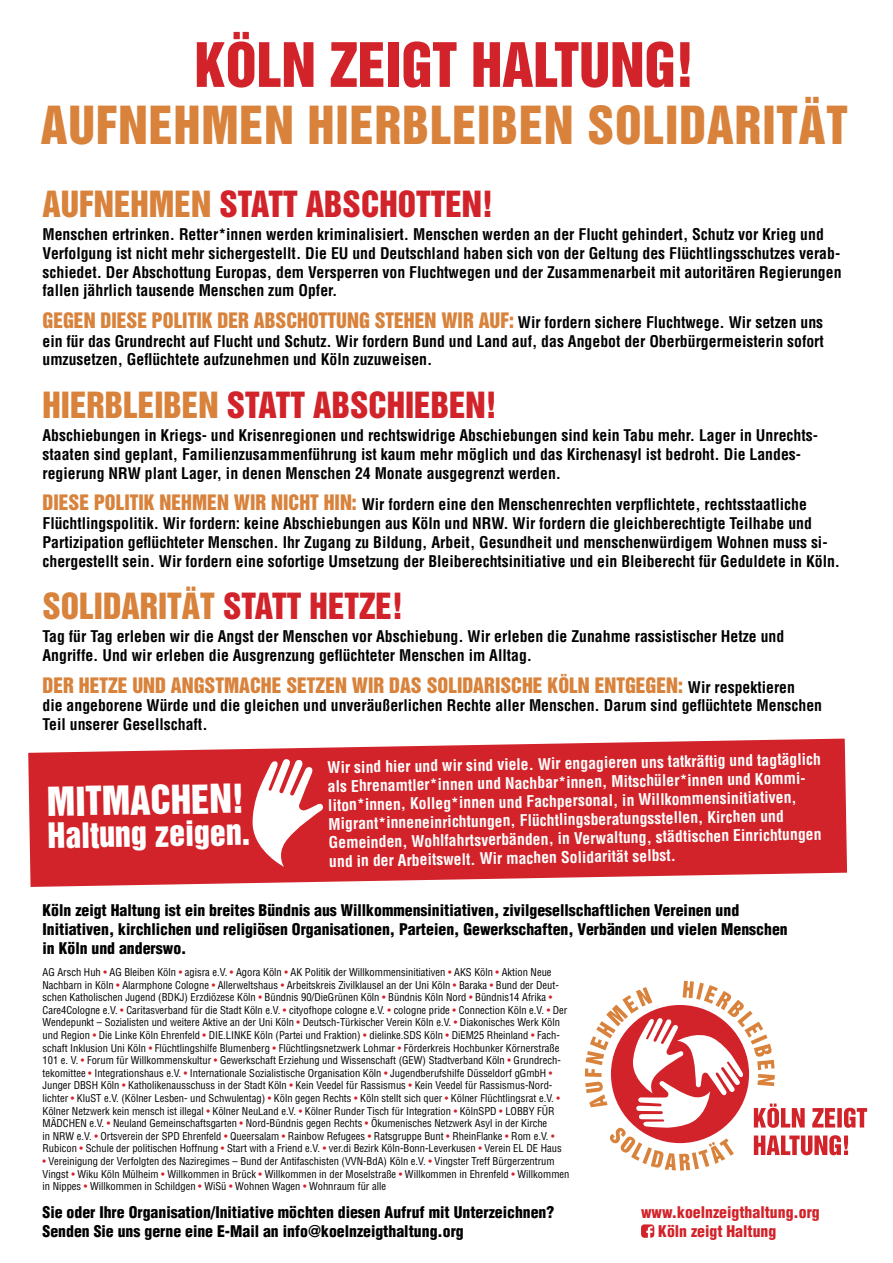
<style>
.page{position:relative;width:893px;height:1263px;background:#fff}
.page>*{position:absolute;margin:0;border:0;box-sizing:border-box;transform-origin:0 0}
.t1{font:55.95px "Helvetica Inserat";color:#d2232a}
.t2{font:48px "Helvetica Inserat";letter-spacing:.02em;color:#d8823b}
.t3{font:36.6px "Helvetica Inserat";color:#fff}
.t4{font:33px "Helvetica Inserat";color:#d2232a}
.t5{font:33px "Helvetica Inserat";color:#d8823b}
.t6{font:31.95px "Helvetica Inserat";color:#fff}
.t7{font:19.5px "Helvetica Inserat";color:#d8823b}
.t8{font:700 condensed 15.75px/18.8px "Helvetica";color:#000}
.t9{font:700 condensed 15.75px/18.8px "Helvetica";color:#fff}
.t10{font:900 condensed 15.75px/18.8px "Helvetica";color:#000}
.t11{font:900 condensed 15.75px/18.8px "Helvetica";color:#d2232a}
.t12{font:condensed 10.5px/12.6px "Helvetica";color:#000}
.s1{color:#d8823b}
.s2{font-family:"Helvetica";font-weight:700;font-stretch:condensed;font-size:15.75px;color:#000}
.s3{font-family:"Helvetica Inserat";font-weight:400;font-stretch:normal;font-size:19.5px;color:#d8823b}
.s4{color:#d2232a}
</style>
<div class="page">
<svg style="left:28px;top:738px;width:820px;height:149px;background:#d63b41"></svg>
<img style="left:641px;top:1224px;width:13px;height:14px">
<svg style="left:585px;top:981px;width:282px;height:190px"></svg>
<svg style="left:252px;top:758px;width:72px;height:109px"></svg>
<h1 class="t1" style="left:195px;top:31px;width:501px">KÖLN ZEIGT HALTUNG!</h1>
<h2 class="t2" style="left:41px;top:96px;width:808px">AUFNEHMEN HIERBLEIBEN SOLIDARITÄT</h2>
<h3 class="t4" style="left:43px;top:185px;width:452px"><span class="s1">AUFNEHMEN</span> STATT ABSCHOTTEN!</h3>
<p class="t8" style="left:43px;top:225px;width:800px">Menschen ertrinken. Retter*innen werden kriminalisiert. Menschen werden an der Flucht gehindert, Schutz vor Krieg und Verfolgung ist nicht mehr sichergestellt. Die EU und Deutschland haben sich von der Geltung des Flüchtlingsschutzes verab&shy;schiedet. Der Abschottung Europas, dem Versperren von Fluchtwegen und der Zusammenarbeit mit autoritären Regierungen fallen jährlich tausende Menschen zum Opfer.</p>
<h3 class="t7" style="left:43px;top:309px;width:782px">GEGEN DIESE POLITIK DER ABSCHOTTUNG STEHEN WIR AUF: <span class="s2">Wir fordern sichere Fluchtwege. Wir setzen uns</span></h3>
<h3 class="t8" style="left:43px;top:331px;width:783px">ein für das Grundrecht auf Flucht und Schutz. Wir fordern Bund und Land auf, das Angebot der Oberbürgermeisterin sofort umzusetzen, Geflüchtete aufzunehmen und Köln zuzuweisen.</h3>
<h3 class="t4" style="left:43px;top:386px;width:456px"><span class="s1">HIERBLEIBEN</span> STATT ABSCHIEBEN!</h3>
<p class="t8" style="left:43px;top:426px;width:777px">Abschiebungen in Kriegs- und Krisenregionen und rechtswidrige Abschiebungen sind kein Tabu mehr. Lager in Unrechts&shy;staaten sind geplant, Familienzusammenführung ist kaum mehr möglich und das Kirchenasyl ist bedroht. Die Landes&shy;regierung NRW plant Lager, in denen Menschen 24 Monate ausgegrenzt werden.</p>
<p class="t8" style="left:43px;top:495px;width:799px"><span class="s3">DIESE POLITIK NEHMEN WIR NICHT HIN:</span> Wir fordern eine den Menschenrechten verpflichtete, rechtsstaatliche Flüchtlingspolitik. Wir fordern: keine Abschiebungen aus Köln und NRW. Wir fordern die gleichberechtigte Teilhabe und Partizipation geflüchteter Menschen. Ihr Zugang zu Bildung, Arbeit, Gesundheit und menschenwürdigem Wohnen muss si&shy;chergestellt sein. Wir fordern eine sofortige Umsetzung der Bleiberechtsinitiative und ein Bleiberecht für Geduldete in Köln.</p>
<h3 class="t5" style="left:43px;top:587px;width:362px">SOLIDARITÄT <span class="s4">STATT HETZE!</span></h3>
<h3 class="t8" style="left:43px;top:627px;width:743px">Tag für Tag erleben wir die Angst der Menschen vor Abschiebung. Wir erleben die Zunahme rassistischer Hetze und<br>Angriffe. Und wir erleben die Ausgrenzung geflüchteter Menschen im Alltag.</h3>
<h3 class="t7" style="left:43px;top:673px;width:754px">DER HETZE UND ANGSTMACHE SETZEN WIR DAS SOLIDARISCHE KÖLN ENTGEGEN: <span class="s2">Wir respektieren</span></h3>
<h3 class="t8" style="left:43px;top:696px;width:781px">die angeborene Würde und die gleichen und unveräußerlichen Rechte aller Menschen. Darum sind geflüchtete Menschen<br>Teil unserer Gesellschaft.</h3>
<h3 class="t3" style="left:47px;top:780px;width:199px;rotate:-1deg">MITMACHEN!</h3>
<h3 class="t6" style="left:47px;top:817px;width:204px;rotate:-1deg">Haltung zeigen.</h3>
<p class="t9" style="left:327px;top:758px;width:495px;rotate:-1deg">Wir sind hier und wir sind viele. Wir engagieren uns tatkräftig und tagtäglich als Ehrenamtler*innen und Nachbar*innen, Mitschüler*innen und Kommi&shy;liton*innen, Kolleg*innen und Fachpersonal, in Willkommensinitiativen, Migrant*inneneinrichtungen, Flüchtlingsberatungsstellen, Kirchen und Gemeinden, Wohlfahrtsverbänden, in Verwaltung, städtischen Einrichtungen und in der Arbeitswelt. Wir machen Solidarität selbst.</p>
<p class="t10" style="left:43px;top:901px;width:747px">Köln zeigt Haltung ist ein breites Bündnis aus Willkommensinitiativen, zivilgesellschaftlichen Vereinen und<br>Initiativen, kirchlichen und religiösen Organisationen, Parteien, Gewerkschaften, Verbänden und vielen Menschen in Köln und anderswo.</p>
<p class="t12" style="left:43px;top:966px;width:526px">AG Arsch Huh <span class="s4">•</span> AG Bleiben Köln <span class="s4">•</span> agisra e.V. <span class="s4">•</span> Agora Köln <span class="s4">•</span> AK Politik der Willkommensinitiativen <span class="s4">•</span> AKS Köln <span class="s4">•</span> Aktion Neue Nachbarn in Köln <span class="s4">•</span> Alarmphone Cologne <span class="s4">•</span> Allerweltshaus <span class="s4">•</span> Arbeitskreis Zivilklausel an der Uni Köln <span class="s4">•</span> Baraka <span class="s4">•</span> Bund der Deut&shy;schen Katholischen Jugend (BDKJ) Erzdiözese Köln <span class="s4">•</span> Bündnis 90/DieGrünen Köln <span class="s4">•</span> Bündnis Köln Nord <span class="s4">•</span> Bündnis14 Afrika <span class="s4">• </span>Care4Cologne e.V. <span class="s4">•</span> Caritasverband für die Stadt Köln e.V. <span class="s4">•</span> cityofhope cologne e.V. <span class="s4">•</span> cologne pride <span class="s4">•</span> Connection Köln e.V. <span class="s4">•</span> Der Wendepunkt – Sozialisten und weitere Aktive an der Uni Köln <span class="s4">•</span> Deutsch-Türkischer Verein Köln e.V. <span class="s4">•</span> Diakonisches Werk Köln und Region <span class="s4">•</span> Die Linke Köln Ehrenfeld <span class="s4">•</span> DIE.LINKE Köln (Partei und Fraktion) <span class="s4">•</span> dielinke.SDS Köln <span class="s4">•</span> DiEM25 Rheinland <span class="s4">•</span> Fach&shy;schaft Inklusion Uni Köln <span class="s4">•</span> Flüchtlingshilfe Blumenberg <span class="s4">•</span> Flüchtlingsnetzwerk Lohmar <span class="s4">•</span> Förderkreis Hochbunker Körnerstraße 101 e. V. <span class="s4">•</span> Forum für Willkommenskultur <span class="s4">•</span> Gewerkschaft Erziehung und Wissenschaft (GEW) Stadtverband Köln <span class="s4">•</span> Grundrech&shy;tekomittee <span class="s4">•</span> Integrationshaus e.V. <span class="s4">•</span> Internationale Sozialistische Organisation Köln <span class="s4">•</span> Jugendberufshilfe Düsseldorf gGmbH <span class="s4">• </span>Junger DBSH Köln <span class="s4">•</span> Katholikenausschuss in der Stadt Köln <span class="s4">•</span> Kein Veedel für Rassismus <span class="s4">•</span> Kein Veedel für Rassismus-Nord&shy;lichter <span class="s4">•</span> KluST e.V. (Kölner Lesben- und Schwulentag) <span class="s4">•</span> Köln gegen Rechts <span class="s4">•</span> Köln stellt sich quer <span class="s4">•</span> Kölner Flüchtlingsrat e.V. <span class="s4">• </span>Kölner Netzwerk kein mensch ist illegal <span class="s4">•</span> Kölner NeuLand e.V. <span class="s4">•</span> Kölner Runder Tisch für Integration <span class="s4">•</span> KölnSPD <span class="s4">•</span> LOBBY FÜR MÄDCHEN e.V. <span class="s4">•</span> Neuland Gemeinschaftsgarten <span class="s4">•</span> Nord-Bündnis gegen Rechts <span class="s4">•</span> Ökumenisches Netzwerk Asyl in der Kirche<br>in NRW e.V. <span class="s4">•</span> Ortsverein der SPD Ehrenfeld <span class="s4">•</span> Queersalam <span class="s4">•</span> Rainbow Refugees <span class="s4">•</span> Ratsgruppe Bunt <span class="s4">•</span> RheinFlanke <span class="s4">•</span> Rom e.V. <span class="s4">• </span>Rubicon <span class="s4">•</span> Schule der politischen Hoffnung <span class="s4">•</span> Start with a Friend e.V. <span class="s4">•</span> ver.di Bezirk Köln-Bonn-Leverkusen <span class="s4">•</span> Verein EL DE Haus</p>
<p class="t12" style="left:43px;top:1155px;width:528px"><span class="s4">•</span> Vereinigung der Verfolgten des Naziregimes – Bund der Antifaschisten (VVN-BdA) Köln e.V. <span class="s4">•</span> Vingster Treff Bürgerzentrum<br>Vingst <span class="s4">•</span> Wiku Köln Mülheim <span class="s4">•</span> Willkommen in Brück <span class="s4">•</span> Willkommen in der Moselstraße <span class="s4">•</span> Willkommen in Ehrenfeld <span class="s4">•</span> Willkommen in Nippes <span class="s4">•</span> Willkommen in Schildgen <span class="s4">•</span> WiSü <span class="s4">•</span> Wohnen Wagen <span class="s4">•</span> Wohnraum für alle</p>
<h3 class="t10" style="left:43px;top:1203px;width:513px">Sie oder Ihre Organisation/Initiative möchten diesen Aufruf mit Unterzeichnen?<br>Senden Sie uns gerne eine E-Mail an info@koelnzeigthaltung.org</h3>
<h3 class="t11" style="left:658px;top:1203px;width:163px;text-indent:-17px">www.koelnzeigthaltung.org<br>Köln zeigt Haltung</h3>
</div>
